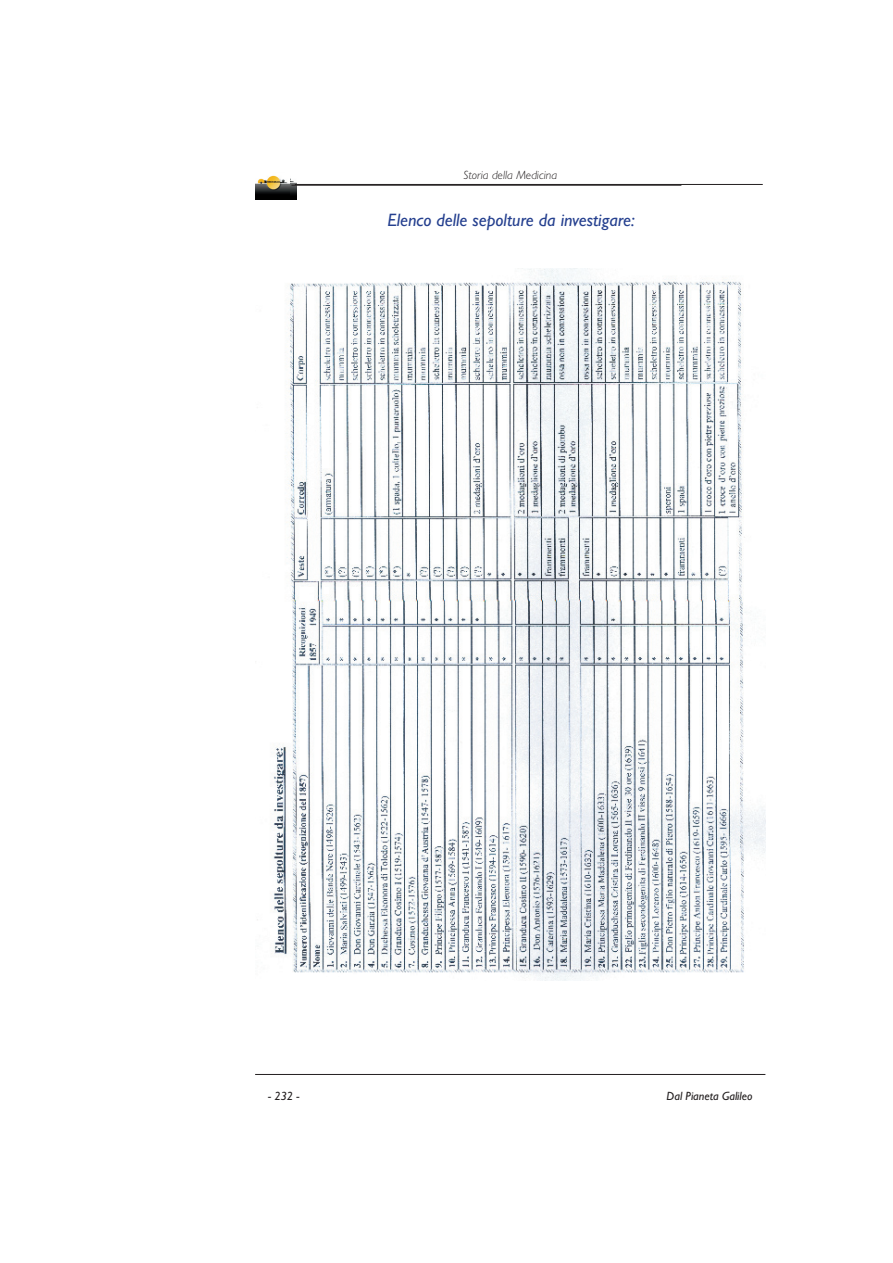
<style>
.page{position:relative;width:893px;height:1263px;background:#fff}
.page>*{position:absolute;margin:0;border:0;box-sizing:border-box;transform-origin:0 0}
.t1{font:italic 18px "Gill Sans";color:#25408f}
.t2{font:italic 12px "Gill Sans";color:#231f20}
.t3{font:italic 300 12px "Gill Sans";color:#231f20}
</style>
<div class="page">
<hr style="left:255px;top:1074px;width:510px;height:1px;background:#231f20">
<img style="left:255px;top:178px;width:41px;height:22px">
<hr style="left:295px;top:184px;width:468px;height:1px;background:#231f20">
<img style="left:257px;top:268px;width:508px;height:712px">
<img style="left:255px;top:175px;width:34px;height:22px">
<hr style="left:291px;top:185px;width:390px;height:1px;background:#231f20">
<p class="t3" style="left:463px;top:168px;width:95px">Storia della Medicina</p>
<p class="t1" style="left:388px;top:210px;width:249px">Elenco delle sepolture da investigare:</p>
<p class="t2" style="left:268px;top:1089px;width:33px">- 232 -</p>
<p class="t2" style="left:667px;top:1089px;width:87px">Dal Pianeta Galileo</p>
</div>
